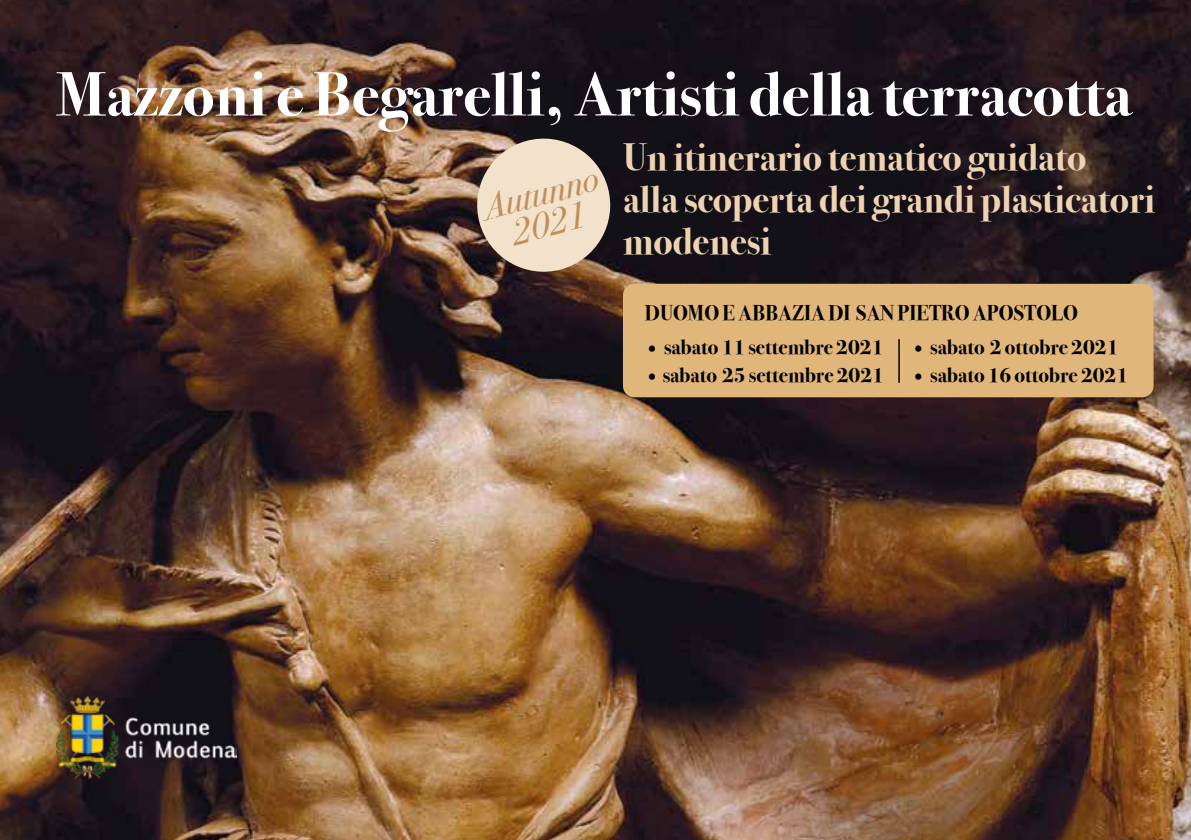
<style>
.page{position:relative;width:1191px;height:840px;background:#fff}
.page>*{position:absolute;margin:0;border:0;box-sizing:border-box;transform-origin:0 0}
.t1{font:700 62.6px "Bodoni Svty Two ITCTT";color:#fff}
.t2{font:700 38px/42px "Bodoni Svty Two ITCTT";color:#edd3b1}
.t3{font:italic 36px/31.6px "Bodoni Svty Two ITCTT";color:#bf905d;text-align:center}
.t4{font:700 21.4px "Bodoni Svty Two ITCTT";color:#000}
.t5{font:700 21px "Bodoni Svty Two ITCTT";color:#000}
</style>
<div class="page">
<img style="left:0;top:0;width:1191px;height:839px">
<img style="left:57px;top:696px;width:179px;height:82px">
<div style="left:623px;top:283px;width:530px;height:114px;background:#e0b67b;border-radius:11px"></div>
<svg style="left:470px;top:131px;width:147px;height:148px;background:#b3a291"></svg>
<hr style="left:898px;top:339px;width:1px;height:43px;background:#000">
<h1 class="t1" style="left:57px;top:42px;width:1076px">Mazzoni e Begarelli, Artisti della terracotta</h1>
<h3 class="t3" style="left:478px;top:190px;width:120px;rotate:-15deg">Autunno<br>2021</h3>
<h2 class="t2" style="left:623px;top:133px;width:534px">Un itinerario tematico guidato<br>alla scoperta dei grandi plasticatori modenesi</h2>
<p class="t4" style="left:645px;top:295px;width:434px">DUOMO E ABBAZIA DI SAN PIETRO APOSTOLO</p>
<p class="t5" style="left:645px;top:329px;width:240px">• sabato 11 settembre 2021</p>
<p class="t5" style="left:911px;top:329px;width:209px">• sabato 2 ottobre 2021</p>
<p class="t5" style="left:645px;top:357px;width:240px">• sabato 25 settembre 2021</p>
<p class="t5" style="left:911px;top:357px;width:219px">• sabato 16 ottobre 2021</p>
</div>
